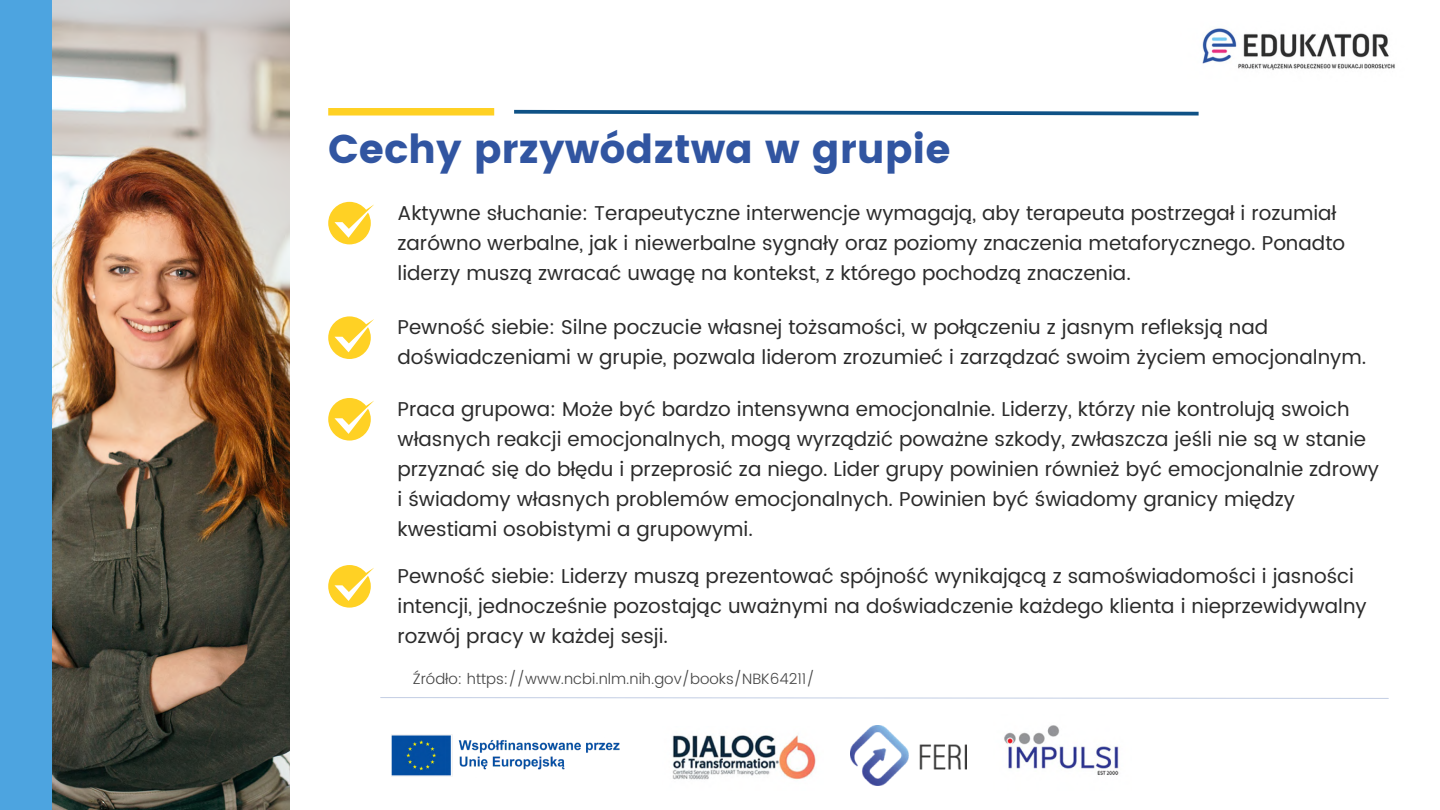
<style>
.page{position:relative;width:1440px;height:810px;background:#4da4e0}
.page>*{position:absolute;margin:0;border:0;box-sizing:border-box;transform-origin:0 0}
.t1{font:40px "Poppins";color:#3155a1}
.t2{font:20px/30px "Poppins";color:#2b2b2b}
.t3{font:300 15px "Poppins";color:#444}
</style>
<div class="page">
<div style="left:290px;top:0;width:1150px;height:810px;background:#fff"></div>
<svg style="left:380px;top:697px;width:1009px;height:2px"></svg>
<img style="left:1202px;top:28px;width:193px;height:42px">
<svg style="left:328px;top:202px;width:46px;height:42px"></svg>
<img style="left:52px;top:0;width:238px;height:810px">
<svg style="left:514px;top:109px;width:685px;height:7px"></svg>
<div style="left:328px;top:108px;width:166px;height:8px;background:#ffd124"></div>
<svg style="left:328px;top:316px;width:46px;height:43px"></svg>
<svg style="left:328px;top:398px;width:46px;height:43px"></svg>
<svg style="left:328px;top:565px;width:46px;height:43px"></svg>
<img style="left:672px;top:735px;width:144px;height:45px">
<img style="left:1004px;top:725px;width:115px;height:50px">
<img style="left:851px;top:725px;width:115px;height:61px">
<img style="left:392px;top:734px;width:228px;height:43px">
<p class="t1" style="left:328px;top:125px;width:624px">Cechy przywództwa w grupie</p>
<p class="t2" style="left:398px;top:198px;width:949px">Aktywne słuchanie: Terapeutyczne interwencje wymagają, aby terapeuta postrzegał i rozumiał zarówno werbalne, jak i niewerbalne sygnały oraz poziomy znaczenia metaforycznego. Ponadto liderzy muszą zwracać uwagę na kontekst, z którego pochodzą znaczenia.</p>
<p class="t2" style="left:398px;top:312px;width:970px">Pewność siebie: Silne poczucie własnej tożsamości, w połączeniu z jasnym refleksją nad doświadczeniami w grupie, pozwala liderom zrozumieć i zarządzać swoim życiem emocjonalnym.</p>
<p class="t2" style="left:398px;top:395px;width:983px">Praca grupowa: Może być bardzo intensywna emocjonalnie. Liderzy, którzy nie kontrolują swoich własnych reakcji emocjonalnych, mogą wyrządzić poważne szkody, zwłaszcza jeśli nie są w stanie przyznać się do błędu i przeprosić za niego. Lider grupy powinien również być emocjonalnie zdrowy i świadomy własnych problemów emocjonalnych. Powinien być świadomy granicy między kwestiami osobistymi a grupowymi.</p>
<p class="t2" style="left:398px;top:561px;width:971px">Pewność siebie: Liderzy muszą prezentować spójność wynikającą z samoświadomości i jasności intencji, jednocześnie pozostając uważnymi na doświadczenie każdego klienta i nieprzewidywalny rozwój pracy w każdej sesji.</p>
<p class="t3" style="left:413px;top:670px;width:404px">Źródło: https://www.ncbi.nlm.nih.gov/books/NBK64211/</p>
</div>
